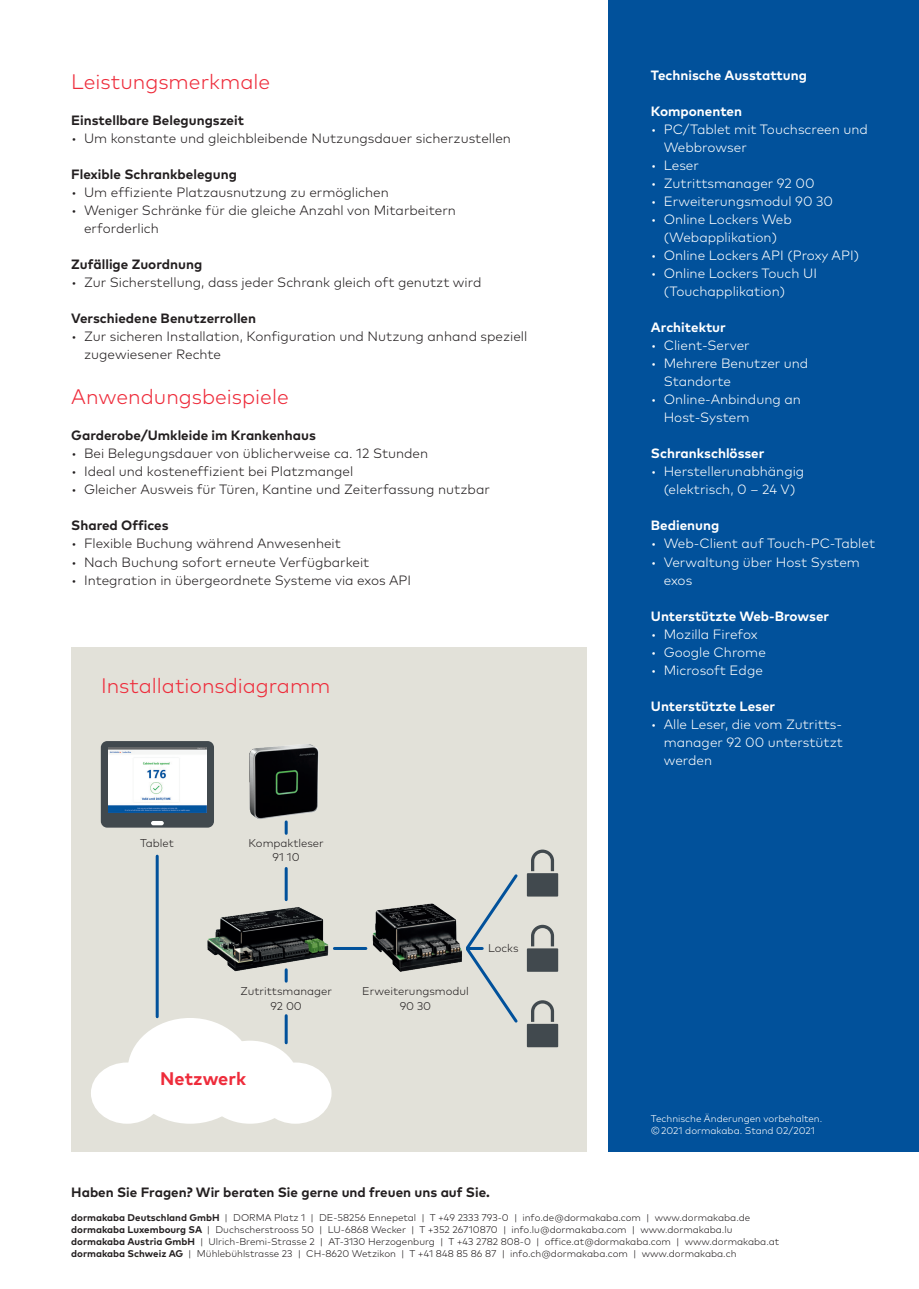
<style>
.page{position:relative;width:919px;height:1289px;background:#fff}
.page>*{position:absolute;margin:0;border:0;box-sizing:border-box;transform-origin:0 0}
.Descriptor_bold_blac{font:300 21px "Mark Pro";color:#ee2c3b}
.Descriptor_bold_blac-2{font:700 18.15px "Mark Pro";color:#ee2c3b}
.t1{font:300 13.5px/18px "Mark Pro";color:#231f20}
.t2{font:300 13.5px/18px "Mark Pro";color:#fff}
.Descriptor_bold_blac-3{font:700 13.5px "Mark Pro";color:#231f20}
.Descriptor_light_bla{font:700 13.5px "Mark Pro";color:#fff}
.Descriptor_bold_blac-4{font:300 11.25px/14.2px "Mark Pro";color:#231f20;text-align:center}
.adress_DACH_Fuss_6_5{font:300 9.75px "Mark Pro";color:#231f20}
.adress_DACH_IT_Fuss{font:300 9.75px/12px "Mark Pro";color:#fff}
.s1{font-weight:700}
</style>
<div class="page">
<div style="left:608px;top:0;width:310px;height:1151px;background:#01519b"></div>
<div style="left:71px;top:647px;width:516px;height:504px;background:#e2e1d9"></div>
<hr style="left:334px;top:947px;width:32px;height:3px;background:#01519b">
<hr style="left:156px;top:856px;width:3px;height:160px;background:#01519b">
<svg style="left:473px;top:874px;width:45px;height:149px"></svg>
<hr style="left:285px;top:868px;width:3px;height:31px;background:#01519b">
<hr style="left:285px;top:1015px;width:3px;height:27px;background:#01519b">
<div style="left:91px;top:1062px;width:72px;height:61px;background:#fff;border-radius:50%"></div>
<div style="left:259px;top:1062px;width:72px;height:61px;background:#fff;border-radius:50%"></div>
<div style="left:201px;top:1040px;width:98px;height:83px;background:#fff;border-radius:50%"></div>
<div style="left:127px;top:1017px;width:125px;height:106px;background:#fff;border-radius:50%"></div>
<img style="left:249px;top:744px;width:70px;height:88px">
<img style="left:207px;top:898px;width:128px;height:81px">
<svg style="left:527px;top:849px;width:31px;height:47px"></svg>
<svg style="left:527px;top:924px;width:31px;height:47px"></svg>
<svg style="left:527px;top:1000px;width:31px;height:47px"></svg>
<img style="left:366px;top:903px;width:107px;height:69px">
<div style="left:101px;top:741px;width:113px;height:86px;background:#41494e;border-radius:6px"></div>
<hr style="left:151px;top:821px;width:13px;height:4px;background:#fff;border-radius:2px">
<img style="left:108px;top:747px;width:98px;height:65px">
<p class="Descriptor_bold_blac" style="left:71px;top:66px;width:200px">Leistungsmerkmale</p>
<p class="Descriptor_bold_blac-3" style="left:71px;top:110px;width:174px">Einstellbare Belegungszeit</p>
<p class="t1" style="left:71px;top:128px;width:441px">• Um konstante und gleichbleibende Nutzungsdauer sicherzustellen</p>
<p class="Descriptor_bold_blac-3" style="left:71px;top:164px;width:167px">Flexible Schrankbelegung</p>
<p class="t1" style="left:71px;top:182px;width:319px">• Um effiziente Platzausnutzung zu ermöglichen</p>
<p class="t1" style="left:84px;top:200px;width:373px;text-indent:-13px">• Weniger Schränke für die gleiche Anzahl von Mitarbeitern erforderlich</p>
<p class="Descriptor_bold_blac-3" style="left:71px;top:254px;width:132px">Zufällige Zuordnung</p>
<p class="t1" style="left:71px;top:272px;width:411px">• Zur Sicherstellung, dass jeder Schrank gleich oft genutzt wird</p>
<p class="Descriptor_bold_blac-3" style="left:71px;top:308px;width:186px">Verschiedene Benutzerrollen</p>
<p class="t1" style="left:84px;top:326px;width:445px;text-indent:-13px">• Zur sicheren Installation, Konfiguration und Nutzung anhand speziell zugewiesener Rechte</p>
<p class="Descriptor_bold_blac" style="left:71px;top:381px;width:219px">Anwendungsbeispiele</p>
<p class="Descriptor_bold_blac-3" style="left:71px;top:425px;width:246px">Garderobe/Umkleide im Krankenhaus</p>
<p class="t1" style="left:71px;top:443px;width:358px">• Bei Belegungsdauer von üblicherweise ca. 12 Stunden</p>
<p class="t1" style="left:71px;top:461px;width:283px">• Ideal und kosteneffizient bei Platzmangel</p>
<p class="t1" style="left:71px;top:479px;width:420px">• Gleicher Ausweis für Türen, Kantine und Zeiterfassung nutzbar</p>
<p class="Descriptor_bold_blac-3" style="left:71px;top:515px;width:99px">Shared Offices</p>
<p class="t1" style="left:71px;top:533px;width:271px">• Flexible Buchung während Anwesenheit</p>
<p class="t1" style="left:71px;top:551px;width:299px">• Nach Buchung sofort erneute Verfügbarkeit</p>
<p class="t1" style="left:71px;top:569px;width:341px">• Integration in übergeordnete Systeme via exos API</p>
<p class="Descriptor_bold_blac" style="left:101px;top:669px;width:231px">Installationsdiagramm</p>
<p class="Descriptor_bold_blac-4" style="left:140px;top:835px;width:35px">Tablet</p>
<p class="Descriptor_bold_blac-4" style="left:248px;top:835px;width:77px">Kompaktleser<br>91 10</p>
<p class="Descriptor_bold_blac-4" style="left:240px;top:983px;width:93px">Zutrittsmanager<br>92 00</p>
<p class="Descriptor_bold_blac-2" style="left:160px;top:1064px;width:87px">Netzwerk</p>
<p class="Descriptor_bold_blac-4" style="left:362px;top:983px;width:108px">Erweiterungsmodul<br>90 30</p>
<p class="Descriptor_bold_blac-4" style="left:488px;top:940px;width:32px">Locks</p>
<p class="Descriptor_light_bla" style="left:651px;top:65px;width:157px">Technische Ausstattung</p>
<p class="Descriptor_light_bla" style="left:651px;top:101px;width:93px">Komponenten</p>
<p class="t2" style="left:663px;top:119px;width:206px;text-indent:-13px">• PC/Tablet mit Touchscreen und<br>Webbrowser</p>
<p class="t2" style="left:651px;top:155px;width:50px">• Leser</p>
<p class="t2" style="left:651px;top:173px;width:165px">• Zutrittsmanager 92 00</p>
<p class="t2" style="left:651px;top:191px;width:184px">• Erweiterungsmodul 90 30</p>
<p class="t2" style="left:651px;top:209px;width:142px;text-align:center">• Online Lockers Web (Webapplikation)</p>
<p class="t2" style="left:651px;top:245px;width:209px">• Online Lockers API (Proxy API)</p>
<p class="t2" style="left:663px;top:263px;width:155px;text-indent:-13px">• Online Lockers Touch UI (Touchapplikation)</p>
<p class="Descriptor_light_bla" style="left:651px;top:317px;width:76px">Architektur</p>
<p class="t2" style="left:651px;top:335px;width:100px">• Client-Server</p>
<p class="t2" style="left:663px;top:353px;width:146px;text-indent:-13px">• Mehrere Benutzer und<br>Standorte</p>
<p class="t2" style="left:663px;top:389px;width:139px;text-indent:-13px">• Online-Anbindung an<br>Host-System</p>
<p class="Descriptor_light_bla" style="left:651px;top:443px;width:115px">Schrankschlösser</p>
<p class="t2" style="left:651px;top:461px;width:155px;text-align:center">• Herstellerunabhängig (elektrisch, 0 – 24 V)</p>
<p class="Descriptor_light_bla" style="left:651px;top:515px;width:70px">Bedienung</p>
<p class="t2" style="left:651px;top:533px;width:226px">• Web-Client auf Touch-PC-Tablet</p>
<p class="t2" style="left:663px;top:551px;width:198px;text-indent:-13px">• Verwaltung über Host System exos</p>
<p class="Descriptor_light_bla" style="left:651px;top:605px;width:180px">Unterstützte Web-Browser</p>
<p class="t2" style="left:651px;top:623px;width:108px">• Mozilla Firefox</p>
<p class="t2" style="left:651px;top:641px;width:116px">• Google Chrome</p>
<p class="t2" style="left:651px;top:659px;width:113px">• Microsoft Edge</p>
<p class="Descriptor_light_bla" style="left:651px;top:695px;width:126px">Unterstützte Leser</p>
<p class="t2" style="left:663px;top:713px;width:181px;text-indent:-13px">• Alle Leser, die vom Zutritts&shy;manager 92 00 unterstützt werden</p>
<p class="adress_DACH_IT_Fuss" style="left:651px;top:1111px;width:173px">Technische Änderungen vorbehalten. © 2021 dormakaba. Stand 02/2021</p>
<p class="Descriptor_bold_blac-3" style="left:71px;top:1181px;width:420px">Haben Sie Fragen? Wir beraten Sie gerne und freuen uns auf Sie.</p>
<p class="adress_DACH_Fuss_6_5" style="left:71px;top:1209px;width:680px"><span class="s1">dormakaba Deutschland GmbH</span> | DORMA Platz 1 | DE-58256 Ennepetal | T +49 2333 793-0 | info.de@dormakaba.com | www.dormakaba.de</p>
<p class="adress_DACH_Fuss_6_5" style="left:71px;top:1221px;width:662px"><span class="s1">dormakaba Luxembourg SA</span> | Duchscherstrooss 50 | LU-6868 Wecker | T +352 26710870 | info.lu@dormakaba.com | www.dormakaba.lu</p>
<p class="adress_DACH_Fuss_6_5" style="left:71px;top:1233px;width:709px"><span class="s1">dormakaba Austria GmbH</span> | Ulrich-Bremi-Strasse 2 | AT-3130 Herzogenburg | T +43 2782 808-0 | office.at@dormakaba.com | www.dormakaba.at</p>
<p class="adress_DACH_Fuss_6_5" style="left:71px;top:1245px;width:666px"><span class="s1">dormakaba Schweiz AG</span> | Mühlebühlstrasse 23 | CH-8620 Wetzikon | T +41 848 85 86 87 | info.ch@dormakaba.com | www.dormakaba.ch</p>
</div>
